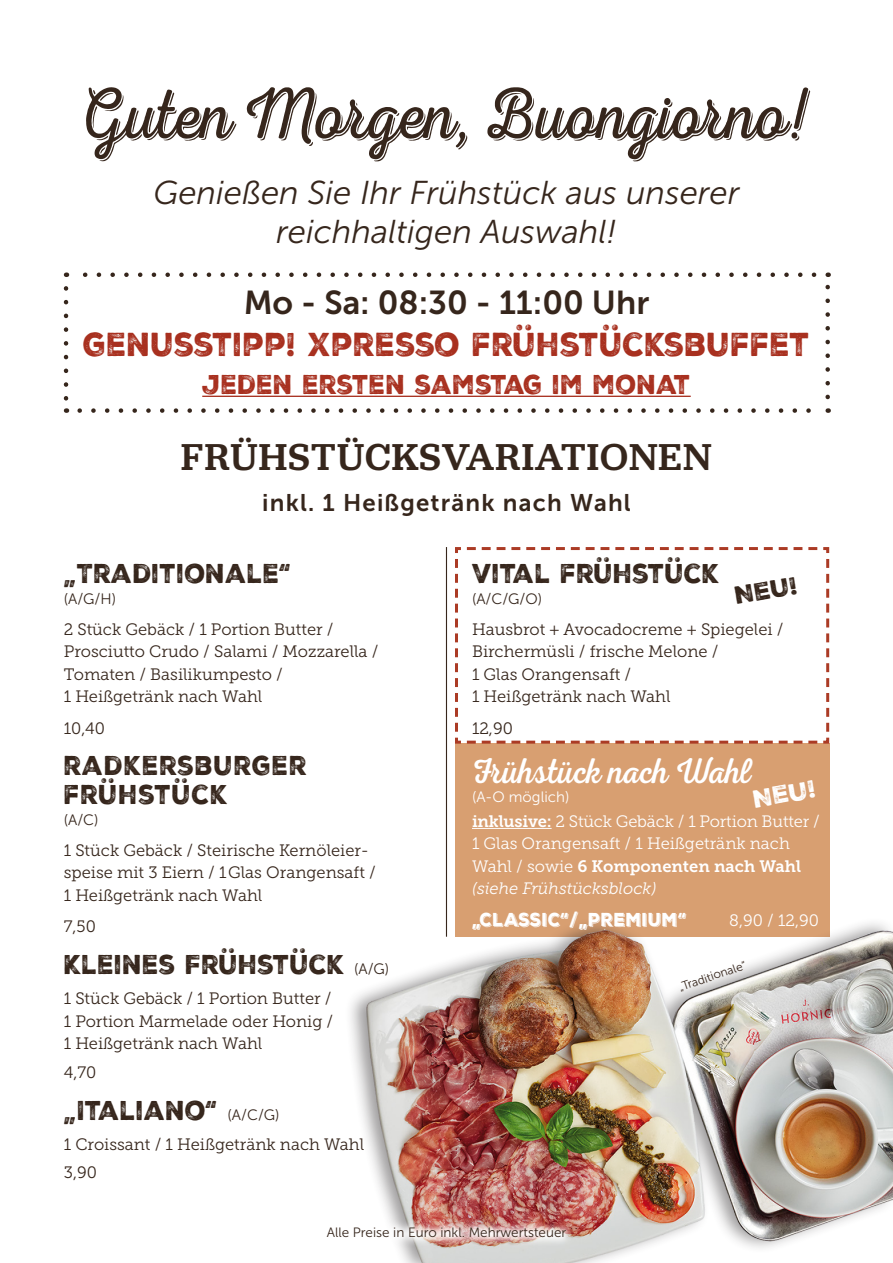
<style>
.page{position:relative;width:893px;height:1263px;background:#fff}
.page>*{position:absolute;margin:0;border:0;box-sizing:border-box;transform-origin:0 0}
.t1{font:72.6px "Nexa Rust Script L Shadow 1";color:#36261c;scale:.91 1}
.t2{font:500 39px "Jubilat";letter-spacing:.025em;color:#36261c}
.t3{font:36px "Nexa Rust Script R 1";color:#fff;scale:.9 1}
.t4{font:italic 33px/39.6px "Museo Sans 300";color:#36261c;text-align:center}
.t5{font:33px "Museo Sans 700";color:#36261c}
.t6{font:32.25px "Nexa Rust Sans Black 2";color:#a8301f;scale:.91 1}
.t7{font:26.4px "Nexa Rust Sans Black 2";color:#36261c;scale:.91 1}
.t8{font:26.4px "Nexa Rust Sans Black 2";color:#a8301f;scale:.91 1}
.t9{font:26.4px/28.8px "Nexa Rust Sans Black 2";letter-spacing:.025em;color:#36261c;scale:.91 1}
.t10{font:24px "Museo Sans 700";letter-spacing:.05em;color:#36261c}
.t11{font:24px "Nexa Rust Sans Black 2";color:#36261c}
.t12{font:24px "Nexa Rust Sans Black 2";color:#fff}
.t13{font:18.15px "Nexa Rust Sans Black Shadow";letter-spacing:.025em;color:#fff;scale:.91 1}
.t14{font:16.5px/22.5px "Museo Slab 300";color:#36261c}
.t15{font:16.5px/22.5px "Museo Slab 300";color:#fff}
.t16{font:16.5px "Museo Slab 700";color:#fff}
.t17{font:italic 16.5px "Museo Slab 300";color:#fff}
.t18{font:15px "Museo Sans 300";color:#36261c}
.t19{font:15px "Museo Sans 300";color:#fff}
.t20{font:13.5px "Museo Sans 300";color:#36261c}
.t21{font:12px "Museo Sans 300";color:#36261c}
.s1{font-family:"Museo Sans 300";font-size:15px}
.s2{font-family:"Museo Slab 700"}
.s3{font-family:"Museo Slab 300"}
</style>
<div class="page">
<div style="left:455px;top:744px;width:374px;height:193px;background:#d89f71"></div>
<svg style="left:80px;top:408px;width:731px;height:5px"></svg>
<svg style="left:83px;top:272px;width:731px;height:5px"></svg>
<svg style="left:64px;top:288px;width:4px;height:125px"></svg>
<svg style="left:825px;top:272px;width:5px;height:125px"></svg>
<hr style="left:446px;top:547px;width:1px;height:390px;background:#36261c">
<svg style="left:455px;top:547px;width:375px;height:198px"></svg>
<img style="left:350px;top:874px;width:543px;height:389px">
<img style="left:350px;top:1218px;width:225px;height:29px">
<hr style="left:472px;top:828px;width:80px;height:1px;background:#fff">
<hr style="left:202px;top:396px;width:489px;height:1px;background:#a8301f">
<h1 class="t1" style="left:81px;top:70px;width:804px">Guten Morgen, Buongiorno!</h1>
<h3 class="t4" style="left:153px;top:173px;width:588px">Genießen Sie Ihr Frühstück aus unserer reichhaltigen Auswahl!</h3>
<h3 class="t5" style="left:244px;top:284px;width:407px">Mo - Sa: 08:30 - 11:00 Uhr</h3>
<h3 class="t6" style="left:83px;top:323px;width:800px">GENUSSTIPP! XPRESSO FRÜHSTÜCKSBUFFET</h3>
<h3 class="t8" style="left:202px;top:366px;width:538px">JEDEN ERSTEN SAMSTAG IM MONAT</h3>
<h2 class="t2" style="left:181px;top:432px;width:532px">FRÜHSTÜCKSVARIATIONEN</h2>
<h3 class="t10" style="left:262px;top:489px;width:370px">inkl. 1 Heißgetränk nach Wahl</h3>
<h3 class="t7" style="left:64px;top:556px;width:252px">„TRADITIONALE“</h3>
<p class="t18" style="left:64px;top:591px;width:54px">(A/G/H)</p>
<h3 class="t7" style="left:472px;top:556px;width:273px">VITAL FRÜHSTÜCK</h3>
<p class="t18" style="left:472px;top:591px;width:72px">(A/C/G/O)</p>
<h3 class="t11" style="left:732px;top:580px;width:65px;rotate:-10deg">NEU!</h3>
<p class="t14" style="left:64px;top:618px;width:316px">2 Stück Gebäck / 1 Portion Butter /<br>Prosciutto Crudo / Salami / Mozzarella /<br>Tomaten / Basilikumpesto /<br>1 Heißgetränk nach Wahl</p>
<p class="t14" style="left:64px;top:717px;width:43px">10,40</p>
<h3 class="t9" style="left:64px;top:752px;width:269px">RADKERSBURGER<br>FRÜHSTÜCK</h3>
<p class="t18" style="left:64px;top:812px;width:36px">(A/C)</p>
<p class="t14" style="left:64px;top:839px;width:314px">1 Stück Gebäck / Steirische Kernöleier&shy;speise mit 3 Eiern / 1 Glas Orangensaft /<br>1 Heißgetränk nach Wahl</p>
<p class="t14" style="left:64px;top:915px;width:34px">7,50</p>
<h3 class="t7" style="left:64px;top:946px;width:359px">KLEINES FRÜHSTÜCK <span class="s1">(A/G)</span></h3>
<p class="t14" style="left:64px;top:987px;width:271px;text-align:justify">1 Stück Gebäck / 1 Portion Butter / 1 Portion Marmelade oder Honig / 1 Heißgetränk nach Wahl</p>
<p class="t14" style="left:64px;top:1061px;width:34px">4,70</p>
<h3 class="t7" style="left:64px;top:1092px;width:239px">„ITALIANO“ <span class="s1">(A/C/G)</span></h3>
<p class="t14" style="left:64px;top:1130px;width:302px;line-height:28.5px">1 Croissant / 1 Heißgetränk nach Wahl<br>3,90</p>
<p class="t14" style="left:472px;top:618px;width:313px">Hausbrot + Avocadocreme + Spiegelei /<br>Birchermüsli / frische Melone /<br>1 Glas Orangensaft /<br>1 Heißgetränk nach Wahl</p>
<p class="t14" style="left:472px;top:717px;width:42px">12,90</p>
<h3 class="t3" style="left:472px;top:749px;width:311px">Frühstück nach Wahl</h3>
<p class="t19" style="left:472px;top:789px;width:99px">(A-O möglich)</p>
<h3 class="t12" style="left:750px;top:783px;width:65px;rotate:-10deg">NEU!</h3>
<p class="t15" style="left:472px;top:810px;width:349px"><span class="s2">inklusive:</span> 2 Stück Gebäck / 1 Portion Butter /<br>1 Glas Orangensaft / 1 Heißgetränk nach</p>
<p class="t16" style="left:472px;top:857px;width:331px"><span class="s3">Wahl / sowie</span> 6 Komponenten nach Wahl</p>
<p class="t17" style="left:472px;top:880px;width:186px">(siehe Frühstücksblock)</p>
<p class="t13" style="left:472px;top:907px;width:237px">„CLASSIC“/„PREMIUM“</p>
<p class="t15" style="left:729px;top:909px;width:91px">8,90 / 12,90</p>
<p class="t21" style="left:677px;top:981px;width:72px;rotate:-19deg">„Traditionale“</p>
<p class="t20" style="left:327px;top:1225px;width:241px">Alle Preise in Euro inkl. Mehrwertsteuer</p>
</div>
